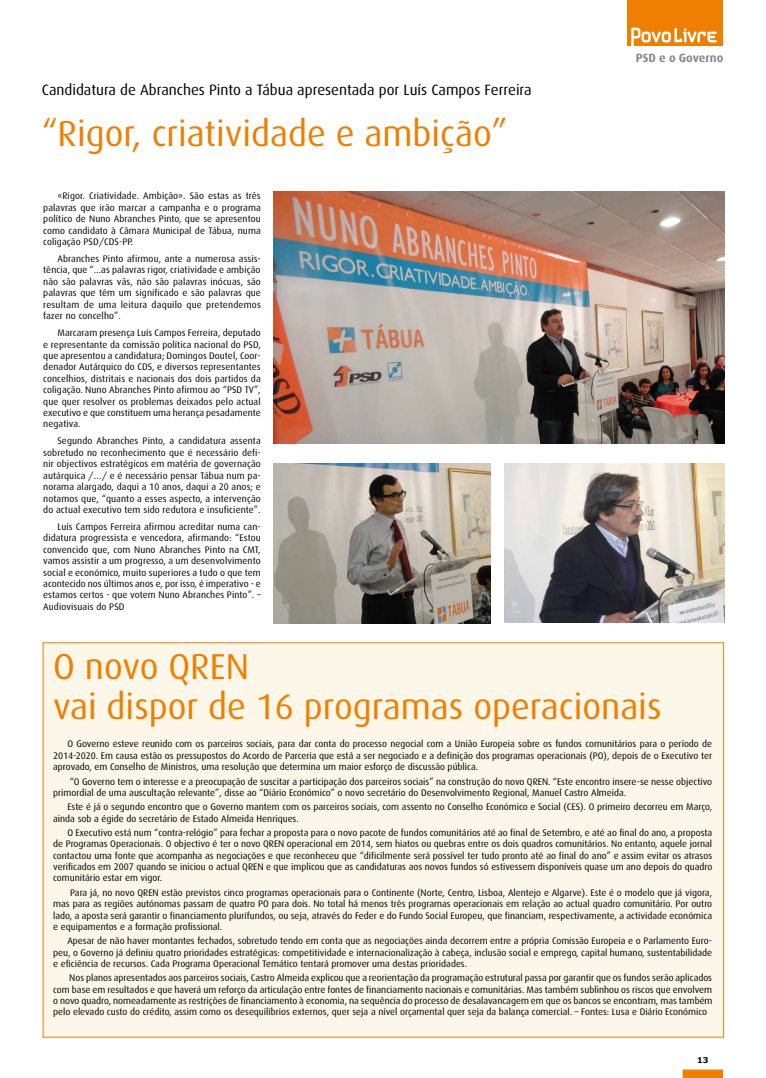
<style>
.page{position:relative;width:766px;height:1078px;background:#fff}
.page>*{position:absolute;margin:0;border:0;box-sizing:border-box;transform-origin:0 0}
.t1{font:36px/40px "Dax";color:#ee7f00}
.t2{font:15px "Dax";color:#000}
.t3{font:700 12px "Dax";color:#87888a}
.t4{font:9.5px/11.4px "Dax";color:#000;text-align:justify}
.t5{font:700 8px "Verdana";color:#000}
</style>
<div class="page">
<div style="left:682px;top:1069px;width:40px;height:8px;background:#ee7f00;border:1px solid #ee7f00"></div>
<div style="left:626px;top:0;width:96px;height:45px;background:#ee7f00"></div>
<svg style="left:631px;top:28px;width:85px;height:18px"></svg>
<img style="left:504px;top:463px;width:220px;height:159px">
<img style="left:273px;top:192px;width:451px;height:251px">
<img style="left:273px;top:463px;width:217px;height:160px">
<div style="left:43px;top:642px;width:681px;height:395px;background:#fcf7e9"></div>
<h2 class="t2" style="left:42px;top:81px;width:491px">Candidatura de Abranches Pinto a Tábua apresentada por Luís Campos Ferreira</h2>
<h1 class="t1" style="left:42px;top:114px;width:467px">“Rigor, criatividade e ambição”</h1>
<p class="t4" style="left:43px;top:190px;width:219px;text-indent:14px">«Rigor. Criatividade. Ambição». São estas as três palavras que irão marcar a campanha e o programa político de Nuno Abranches Pinto, que se apresentou como candidato à Câmara Municipal de Tábua, numa coligação PSD/CDS-PP.</p>
<p class="t4" style="left:43px;top:253px;width:219px;text-indent:14px">Abranches Pinto afirmou, ante a numerosa assis&shy;tência, que “...as palavras rigor, criatividade e ambição não são palavras vãs, não são palavras inócuas, são palavras que têm um significado e são palavras que resultam de uma leitura daquilo que pretendemos fazer no concelho”.</p>
<p class="t4" style="left:43px;top:327px;width:219px;text-indent:14px">Marcaram presença Luís Campos Ferreira, deputado e representante da comissão política nacional do PSD, que apresentou a candidatura; Domingos Doutel, Coor&shy;denador Autárquico do CDS, e diversos representantes concelhios, distritais e nacionais dos dois partidos da coligação. Nuno Abranches Pinto afirmou ao “PSD TV”, que quer resolver os problemas deixados pelo actual executivo e que constituem uma herança pesadamente negativa.</p>
<p class="t4" style="left:43px;top:435px;width:219px;text-indent:14px">Segundo Abranches Pinto, a candidatura assenta sobretudo no reconhecimento que é necessário defi&shy;nir objectivos estratégicos em matéria de governação autárquica /…/ e é necessário pensar Tábua num pa&shy;norama alargado, daqui a 10 anos, daqui a 20 anos; e notamos que, “quanto a esses aspecto, a intervenção do actual executivo tem sido redutora e insuficiente”.</p>
<p class="t4" style="left:43px;top:521px;width:219px;text-indent:14px">Luís Campos Ferreira afirmou acreditar numa can&shy;didatura progressista e vencedora, afirmando: “Estou convencido que, com Nuno Abranches Pinto na CMT, vamos assistir a um progresso, a um desenvolvimento social e económico, muito superiores a tudo o que tem acontecido nos últimos anos e, por isso, é imperativo - e estamos certos - que votem Nuno Abranches Pinto”. – Audiovisuais do PSD</p>
<p class="t3" style="left:635px;top:51px;width:89px">PSD e o Governo</p>
<h1 class="t1" style="left:53px;top:646px;width:609px">O novo QREN<br>vai dispor de 16 programas operacionais</h1>
<p class="t4" style="left:53px;top:738px;width:660px;text-indent:14px">O Governo esteve reunido com os parceiros sociais, para dar conta do processo negocial com a União Europeia sobre os fundos comunitários para o período de 2014-2020. Em causa estão os pressupostos do Acordo de Parceria que está a ser negociado e a definição dos programas operacionais (PO), depois de o Executivo ter aprovado, em Conselho de Ministros, uma resolução que determina um maior esforço de discussão pública.</p>
<p class="t4" style="left:53px;top:775px;width:660px;text-indent:17px">“O Governo tem o interesse e a preocupação de suscitar a participação dos parceiros sociais” na construção do novo QREN. “Este encontro insere-se nesse objectivo primordial de uma auscultação relevante”, disse ao “Diário Económico” o novo secretário do Desenvolvimento Regional, Manuel Castro Almeida.</p>
<p class="t4" style="left:53px;top:801px;width:660px;text-indent:14px">Este é já o segundo encontro que o Governo mantem com os parceiros sociais, com assento no Conselho Económico e Social (CES). O primeiro decorreu em Março, ainda sob a égide do secretário de Estado Almeida Henriques.</p>
<p class="t4" style="left:53px;top:826px;width:660px;text-indent:14px">O Executivo está num “contra-relógio” para fechar a proposta para o novo pacote de fundos comunitários até ao final de Setembro, e até ao final do ano, a proposta de Programas Operacionais. O objectivo é ter o novo QREN operacional em 2014, sem hiatos ou quebras entre os dois quadros comunitários. No entanto, aquele jornal contactou uma fonte que acompanha as negociações e que reconheceu que “dificilmente será possível ter tudo pronto até ao final do ano” e assim evitar os atrasos verificados em 2007 quando se iniciou o actual QREN e que implicou que as candidaturas aos novos fundos só estivessem disponíveis quase um ano depois do quadro comunitário estar em vigor.</p>
<p class="t4" style="left:53px;top:886px;width:660px;text-indent:17px">Para já, no novo QREN estão previstos cinco programas operacionais para o Continente (Norte, Centro, Lisboa, Alentejo e Algarve). Este é o modelo que já vigora, mas para as regiões autónomas passam de quatro PO para dois. No total há menos três programas operacionais em relação ao actual quadro comunitário. Por outro lado, a aposta será garantir o financiamento plurifundos, ou seja, através do Feder e do Fundo Social Europeu, que financiam, respectivamente, a actividade económica e equipamentos e a formação profissional.</p>
<p class="t4" style="left:53px;top:935px;width:660px;text-indent:14px">Apesar de não haver montantes fechados, sobretudo tendo em conta que as negociações ainda decorrem entre a própria Comissão Europeia e o Parlamento Euro&shy;peu, o Governo já definiu quatro prioridades estratégicas: competitividade e internacionalização à cabeça, inclusão social e emprego, capital humano, sustentabilidade e eficiência de recursos. Cada Programa Operacional Temático tentará promover uma destas prioridades.</p>
<p class="t4" style="left:53px;top:972px;width:660px;text-indent:16px">Nos planos apresentados aos parceiros sociais, Castro Almeida explicou que a reorientação da programação estrutural passa por garantir que os fundos serão aplicados com base em resultados e que haverá um reforço da articulação entre fontes de financiamento nacionais e comunitárias. Mas também sublinhou os riscos que envolvem o novo quadro, nomeadamente as restrições de financiamento à economia, na sequência do processo de desalavancagem em que os bancos se encontram, mas também pelo elevado custo do crédito, assim como os desequilíbrios externos, quer seja a nível orçamental quer seja da balança comercial. – Fontes: Lusa e Diário Económico</p>
<p class="t5" style="left:697px;top:1054px;width:13px">13</p>
</div>
